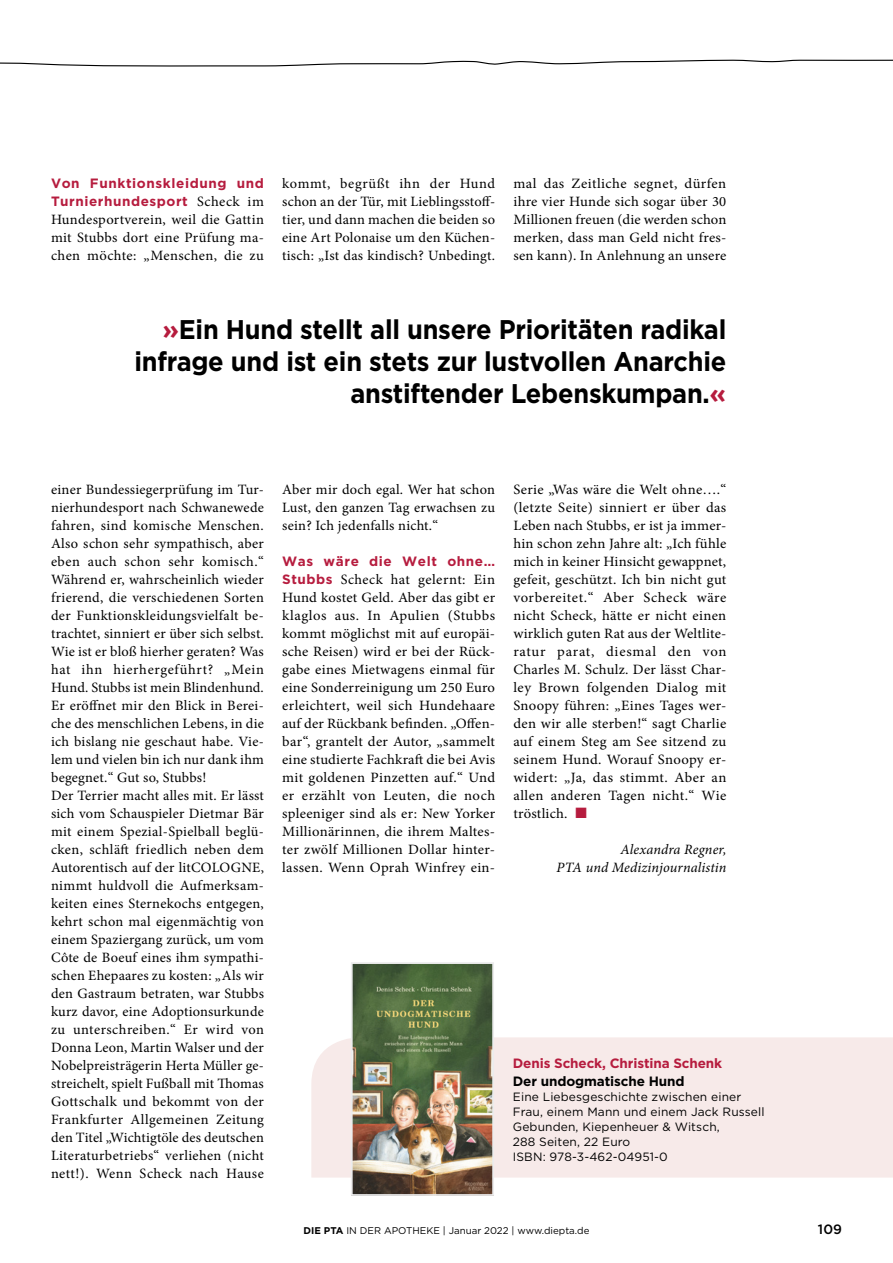
<style>
.page{position:relative;width:893px;height:1263px;background:#fff}
.page>*{position:absolute;margin:0;border:0;box-sizing:border-box;transform-origin:0 0}
.t1{font:700 27px/32.4px "Gotham";letter-spacing:-.01em;color:#000;text-align:right;scale:.94 1}
.t2{font:14.25px/18px "Minion Pro";letter-spacing:.015em;color:#000;text-align:justify}
.t3{font:italic 14.25px/18px "Minion Pro";letter-spacing:.005em;color:#000;text-align:right}
.t4{font:700 13.5px/18px "Gotham";letter-spacing:.04em;color:#b61c3e}
.t5{font:700 13.5px "Gotham";letter-spacing:-.01em;color:#b61c3e}
.t6{font:700 13.5px "Gotham";letter-spacing:-.01em;color:#000}
.t7{font:500 13.5px "Gotham";color:#000}
.t8{font:12px/15px "Gotham";letter-spacing:.01em;color:#000}
.t9{font:9.75px "Gotham";color:#000}
.s1{font-family:"Minion Pro";font-weight:400;font-size:14.25px;color:#000}
.s2{color:#b61c3e}
.s3{font-family:"Gotham";font-weight:700;font-size:13.5px;color:#b61c3e}
.s4{font-weight:700}
</style>
<div class="page">
<div style="left:311px;top:1037px;width:582px;height:140px;background:#f7eae9"></div>
<img style="left:354px;top:965px;width:137px;height:228px">
<div style="left:351px;top:962px;width:143px;height:234px;border:2px solid #ececed"></div>
<svg style="left:0;top:59px;width:893px;height:8px"></svg>
<p class="t4" style="left:51px;top:174px;width:214px">Von Funktionskleidung und<br>Turnierhundesport <span class="s1">Scheck im</span></p>
<p class="t2" style="left:51px;top:211px;width:214px">Hundesportverein, weil die Gattin mit Stubbs dort eine Prüfung ma&shy;chen möchte: „Menschen, die zu</p>
<p class="t2" style="left:282px;top:175px;width:214px">kommt, begrüßt ihn der Hund schon an der Tür, mit Lieblingsstoff&shy;tier, und dann machen die beiden so eine Art Polonaise um den Küchen&shy;tisch: „Ist das kindisch? Unbedingt.</p>
<p class="t2" style="left:513px;top:175px;width:214px">mal das Zeitliche segnet, dürfen ihre vier Hunde sich sogar über 30<br>Millionen freuen (die werden schon merken, dass man Geld nicht fres&shy;sen kann). In Anlehnung an unsere</p>
<h1 class="t1" style="left:135px;top:313px;width:631px"><span class="s2">»</span>Ein Hund stellt all unsere Prioritäten radikal infrage und ist ein stets zur lustvollen Anarchie anstiftender Lebenskumpan.<span class="s2">«</span></h1>
<p class="t2" style="left:51px;top:481px;width:214px;text-align:left">einer Bundessiegerprüfung im Tur&shy;nierhundesport nach Schwanewede fahren, sind komische Menschen.<br>Also schon sehr sympathisch, aber eben auch schon sehr komisch.“ Während er, wahrscheinlich wieder frierend, die verschiedenen Sorten der Funktionskleidungsvielfalt be&shy;trachtet, sinniert er über sich selbst.<br>Wie ist er bloß hierher geraten? Was hat ihn hierhergeführt? „Mein Hund. Stubbs ist mein Blindenhund.<br>Er eröffnet mir den Blick in Berei&shy;che des menschlichen Lebens, in die ich bislang nie geschaut habe. Vie&shy;lem und vielen bin ich nur dank ihm begegnet.“ Gut so, Stubbs!<br>Der Terrier macht alles mit. Er lässt sich vom Schauspieler Dietmar Bär mit einem Spezial-Spielball beglü&shy;cken, schläft friedlich neben dem Autorentisch auf der litCOLOGNE, nimmt huldvoll die Aufmerksam&shy;keiten eines Sternekochs entgegen, kehrt schon mal eigenmächtig von einem Spaziergang zurück, um vom Côte de Boeuf eines ihm sympathi&shy;schen Ehepaares zu kosten: „Als wir den Gastraum betraten, war Stubbs kurz davor, eine Adoptionsurkunde zu unterschreiben.“ Er wird von Donna Leon, Martin Walser und der Nobelpreisträgerin Herta Müller ge&shy;streichelt, spielt Fußball mit Thomas Gottschalk und bekommt von der Frankfurter Allgemeinen Zeitung den Titel „Wichtigtöle des deutschen Literaturbetriebs“ verliehen (nicht nett!). Wenn Scheck nach Hause</p>
<p class="t2" style="left:282px;top:481px;width:214px">Aber mir doch egal. Wer hat schon Lust, den ganzen Tag erwachsen zu sein? Ich jedenfalls nicht.“</p>
<p class="t4" style="left:282px;top:552px;width:214px">Was wäre die Welt ohne…</p>
<p class="t2" style="left:282px;top:571px;width:214px"><span class="s3">Stubbs</span> Scheck hat gelernt: Ein Hund kostet Geld. Aber das gibt er klaglos aus. In Apulien (Stubbs kommt möglichst mit auf europäi&shy;sche Reisen) wird er bei der Rück&shy;gabe eines Mietwagens einmal für eine Sonderreinigung um 250 Euro erleichtert, weil sich Hundehaare auf der Rückbank befinden. „Offen&shy;bar“, grantelt der Autor, „sammelt eine studierte Fachkraft die bei Avis mit goldenen Pinzetten auf.“ Und er erzählt von Leuten, die noch spleeniger sind als er: New Yorker Millionärinnen, die ihrem Maltes&shy;ter zwölf Millionen Dollar hinter&shy;lassen. Wenn Oprah Winfrey ein-</p>
<p class="t2" style="left:513px;top:481px;width:214px">Serie „Was wäre die Welt ohne….“ (letzte Seite) sinniert er über das Leben nach Stubbs, er ist ja immer&shy;hin schon zehn Jahre alt: „Ich fühle mich in keiner Hinsicht gewappnet, gefeit, geschützt. Ich bin nicht gut vorbereitet.“ Aber Scheck wäre nicht Scheck, hätte er nicht einen wirklich guten Rat aus der Weltlite&shy;ratur parat, diesmal den von Charles M. Schulz. Der lässt Char&shy;ley Brown folgenden Dialog mit Snoopy führen: „Eines Tages wer&shy;den wir alle sterben!“ sagt Charlie auf einem Steg am See sitzend zu seinem Hund. Worauf Snoopy er&shy;widert: „Ja, das stimmt. Aber an allen anderen Tagen nicht.“ Wie tröstlich. <span class="s2">■</span></p>
<p class="t3" style="left:557px;top:841px;width:171px">Alexandra Regner,<br>PTA und Medizinjournalistin</p>
<p class="t5" style="left:513px;top:1054px;width:211px">Denis Scheck, Christina Schenk</p>
<p class="t6" style="left:513px;top:1072px;width:173px">Der undogmatische Hund</p>
<p class="t8" style="left:513px;top:1088px;width:253px">Eine Liebesgeschichte zwischen einer<br>Frau, einem Mann und einem Jack Russell<br>Gebunden, Kiepenheuer &amp; Witsch,<br>288 Seiten, 22 Euro<br>ISBN: 978-3-462-04951-0</p>
<p class="t9" style="left:303px;top:1224px;width:287px"><span class="s4">DIE PTA</span> IN DER APOTHEKE | Januar 2022 | www.diepta.de</p>
<p class="t7" style="left:818px;top:1220px;width:25px">109</p>
</div>
